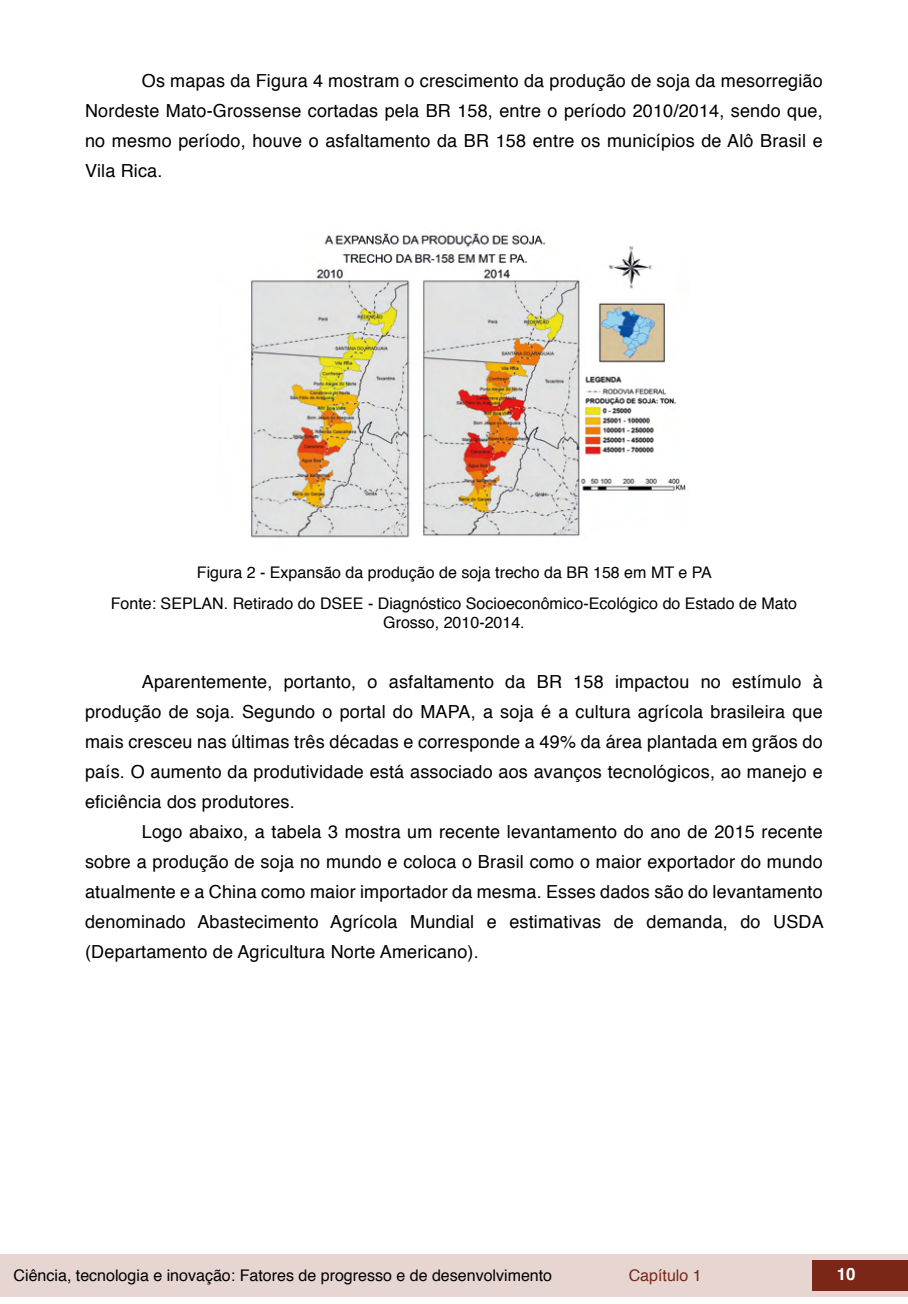
<style>
.page{position:relative;width:908px;height:1304px;background:#fff}
.page>*{position:absolute;margin:0;border:0;box-sizing:border-box;transform-origin:0 0}
.t1{font:18px/30px "Helvetica";letter-spacing:.01em;color:#000;text-align:justify}
.t2{font:700 16.8px "Helvetica";color:#fff}
.t3{font:16px/30.6px "Helvetica";color:#000;text-align:center}
.t4{font:16px "Helvetica";color:#7a2717}
</style>
<div class="page">
<div style="left:0;top:1254px;width:906px;height:43px;background:#e6d5d1"></div>
<div style="left:812px;top:1261px;width:95px;height:30px;background:#7a2717"></div>
<img style="left:251px;top:233px;width:435px;height:305px">
<p class="t1" style="left:85px;top:66px;width:738px;text-indent:57px">Os mapas da Figura 4 mostram o crescimento da produção de soja da mesorregião Nordeste Mato-Grossense cortadas pela BR 158, entre o período 2010/2014, sendo que, no mesmo período, houve o asfaltamento da BR 158 entre os municípios de Alô Brasil e Vila Rica.</p>
<p class="t3" style="left:111px;top:558px;width:687px">Figura 2 - Expansão da produção de soja trecho da BR 158 em MT e PA<br>Fonte: SEPLAN. Retirado do DSEE - Diagnóstico Socioeconômico-Ecológico do Estado de Mato</p>
<p class="t3" style="left:383px;top:607px;width:143px">Grosso, 2010-2014.</p>
<p class="t1" style="left:85px;top:667px;width:738px;text-indent:57px">Aparentemente, portanto, o asfaltamento da BR 158 impactou no estímulo à produção de soja. Segundo o portal do MAPA, a soja é a cultura agrícola brasileira que mais cresceu nas últimas três décadas e corresponde a 49% da área plantada em grãos do país. O aumento da produtividade está associado aos avanços tecnológicos, ao manejo e eficiência dos produtores.</p>
<p class="t1" style="left:85px;top:817px;width:739px;text-indent:57px">Logo abaixo, a tabela 3 mostra um recente levantamento do ano de 2015 recente sobre a produção de soja no mundo e coloca o Brasil como o maior exportador do mundo atualmente e a China como maior importador da mesma. Esses dados são do levantamento denominado Abastecimento Agrícola Mundial e estimativas de demanda, do USDA (Departamento de Agricultura Norte Americano).</p>
<p class="t3" style="left:14px;top:1260px;width:540px">Ciência, tecnologia e inovação: Fatores de progresso e de desenvolvimento</p>
<p class="t4" style="left:628px;top:1263px;width:74px">Capítulo 1</p>
<p class="t2" style="left:836px;top:1261px;width:20px">10</p>
</div>
